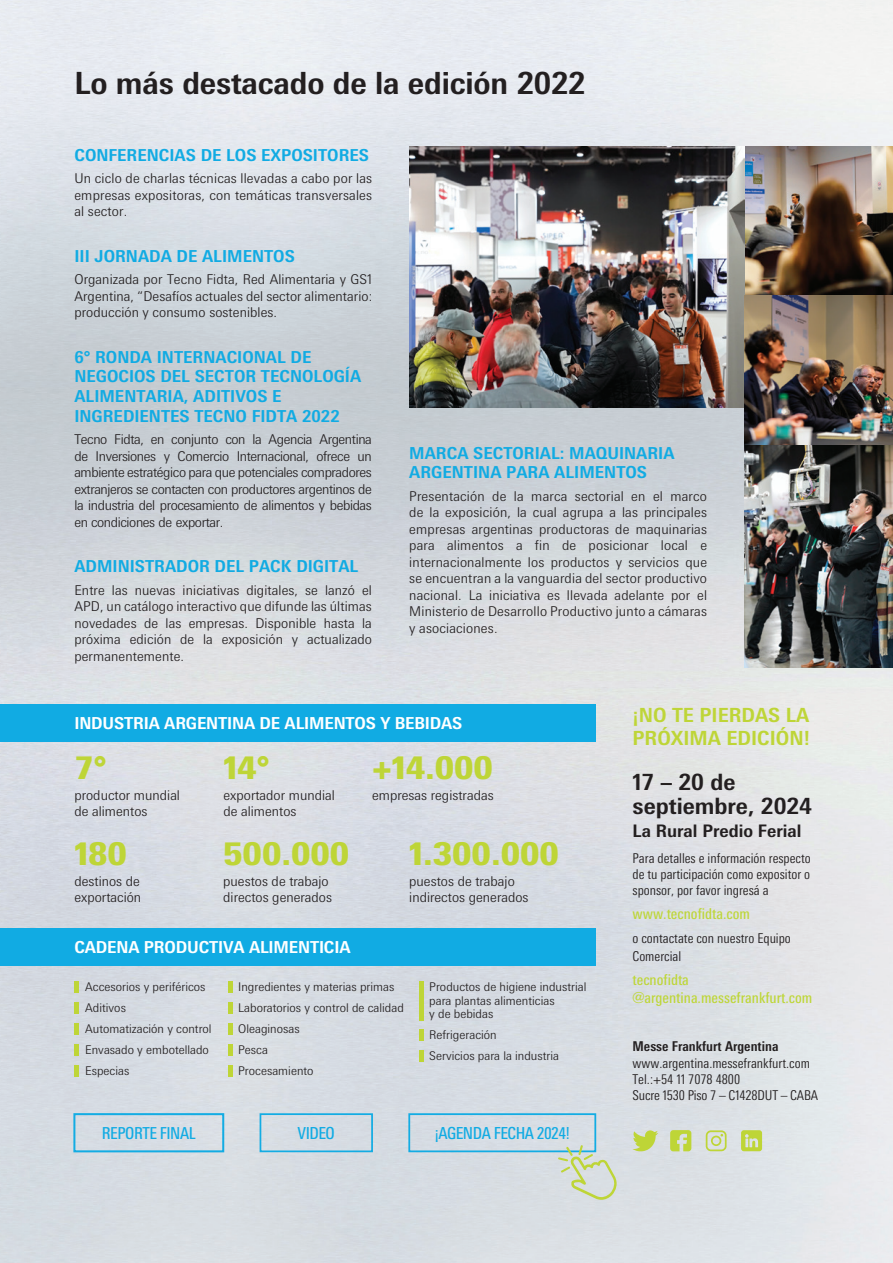
<style>
.page{position:relative;width:893px;height:1263px;background:#fff}
.page>*{position:absolute;margin:0;border:0;box-sizing:border-box;transform-origin:0 0}
.t1{font:900 31.5px "Messe Univers";color:#bed537}
.t2{font:700 30.6px "Messe Univers";letter-spacing:-.005em;color:#231f20}
.t3{font:700 22.5px/24px "Messe Univers";color:#231f20}
.t4{font:700 19.5px/23.4px "Messe Univers";color:#bed537}
.t5{font:700 17.25px "Messe Univers";color:#231f20}
.t6{font:700 16.5px/19.8px "Messe Univers";color:#11abe3}
.t7{font:700 16.5px "Messe Univers";letter-spacing:-.01em;color:#fff}
.t8{font:condensed 16.5px "Messe Univers";letter-spacing:-.03em;color:#11abe3}
.t9{font:condensed 15px/18px "Messe Univers";color:#bed638}
.t10{font:300 13.5px/16.5px "Messe Univers";color:#231f20;text-align:justify}
.t11{font:300 condensed 13.5px/16.2px "Messe Univers";color:#231f20}
.t12{font:700 condensed 13.5px "Messe Univers";color:#231f20}
.t13{font:300 12px/21px "Messe Univers";color:#231f20}
</style>
<div class="page">
<img style="left:0;top:0;width:893px;height:1263px">
<div style="left:0;top:705px;width:595px;height:37px;background:#11abe3"></div>
<div style="left:0;top:928px;width:595px;height:37px;background:#11abe3"></div>
<div style="left:73px;top:1113px;width:151px;height:39px;border:2px solid #13ace3"></div>
<div style="left:260px;top:1113px;width:113px;height:39px;border:2px solid #13ace3"></div>
<div style="left:408px;top:1113px;width:188px;height:39px;border:2px solid #13ace3"></div>
<svg style="left:558px;top:1145px;width:60px;height:55px;background:#d0dbc7"></svg>
<svg style="left:632px;top:1130px;width:26px;height:22px"></svg>
<svg style="left:706px;top:1130px;width:21px;height:21px"></svg>
<svg style="left:670px;top:1130px;width:21px;height:21px"></svg>
<svg style="left:741px;top:1130px;width:21px;height:21px"></svg>
<div style="left:74px;top:981px;width:5px;height:12px;background:#bed537"></div>
<div style="left:74px;top:1002px;width:5px;height:12px;background:#bed537"></div>
<div style="left:74px;top:1023px;width:5px;height:12px;background:#bed537"></div>
<div style="left:74px;top:1044px;width:5px;height:12px;background:#bed537"></div>
<div style="left:74px;top:1065px;width:5px;height:12px;background:#bed537"></div>
<div style="left:228px;top:981px;width:5px;height:12px;background:#bed537"></div>
<div style="left:228px;top:1002px;width:5px;height:12px;background:#bed537"></div>
<div style="left:228px;top:1023px;width:5px;height:12px;background:#bed537"></div>
<div style="left:228px;top:1044px;width:5px;height:12px;background:#bed537"></div>
<div style="left:228px;top:1065px;width:5px;height:12px;background:#bed537"></div>
<div style="left:419px;top:981px;width:5px;height:39px;background:#bed537"></div>
<div style="left:419px;top:1029px;width:5px;height:12px;background:#bed537"></div>
<div style="left:419px;top:1050px;width:5px;height:12px;background:#bed537"></div>
<img style="left:744px;top:147px;width:149px;height:521px">
<img style="left:409px;top:147px;width:335px;height:260px">
<h2 class="t2" style="left:74px;top:65px;width:513px">Lo más destacado de la edición 2022</h2>
<p class="t6" style="left:74px;top:145px;width:296px">CONFERENCIAS DE LOS EXPOSITORES</p>
<p class="t10" style="left:74px;top:170px;width:299px">Un ciclo de charlas técnicas llevadas a cabo por las empresas expositoras, con temáticas transversales al sector.</p>
<p class="t6" style="left:74px;top:246px;width:222px">III JORNADA DE ALIMENTOS</p>
<p class="t10" style="left:74px;top:271px;width:299px">Organizada por Tecno Fidta, Red Alimentaria y GS1<br>Argentina, “Desafíos actuales del sector alimentario: producción y consumo sostenibles.</p>
<p class="t6" style="left:74px;top:347px;width:288px">6° RONDA INTERNACIONAL DE<br>NEGOCIOS DEL SECTOR TECNOLOGÍA<br>ALIMENTARIA, ADITIVOS E<br>INGREDIENTES TECNO FIDTA 2022</p>
<p class="t10" style="left:74px;top:431px;width:299px">Tecno Fidta, en conjunto con la Agencia Argentina de Inversiones y Comercio Internacional, ofrece un ambiente estratégico para que potenciales compradores extranjeros se contacten con productores argentinos de la industria del procesamiento de alimentos y bebidas en condiciones de exportar.</p>
<p class="t6" style="left:74px;top:556px;width:285px">ADMINISTRADOR DEL PACK DIGITAL</p>
<p class="t10" style="left:74px;top:582px;width:299px">Entre las nuevas iniciativas digitales, se lanzó el APD, un catálogo interactivo que difunde las últimas novedades de las empresas. Disponible hasta la próxima edición de la exposición y actualizado permanentemente.</p>
<p class="t6" style="left:409px;top:443px;width:267px">MARCA SECTORIAL: MAQUINARIA<br>ARGENTINA PARA ALIMENTOS</p>
<p class="t10" style="left:409px;top:488px;width:299px">Presentación de la marca sectorial en el marco de la exposición, la cual agrupa a las principales empresas argentinas productoras de maquinarias para alimentos a fin de posicionar local e internacionalmente los productos y servicios que se encuentran a la vanguardia del sector productivo nacional. La iniciativa es llevada adelante por el Ministerio de Desarrollo Productivo junto a cámaras y asociaciones.</p>
<p class="t7" style="left:74px;top:714px;width:389px">INDUSTRIA ARGENTINA DE ALIMENTOS Y BEBIDAS</p>
<h1 class="t1" style="left:74px;top:749px;width:34px">7°</h1>
<h1 class="t1" style="left:223px;top:749px;width:47px">14°</h1>
<h1 class="t1" style="left:372px;top:749px;width:122px">+14.000</h1>
<p class="t10" style="left:74px;top:787px;width:107px">productor mundial de alimentos</p>
<p class="t10" style="left:223px;top:787px;width:113px">exportador mundial de alimentos</p>
<p class="t10" style="left:372px;top:787px;width:123px">empresas registradas</p>
<h1 class="t1" style="left:74px;top:834px;width:54px">180</h1>
<h1 class="t1" style="left:223px;top:834px;width:128px">500.000</h1>
<h1 class="t1" style="left:409px;top:834px;width:151px">1.300.000</h1>
<p class="t10" style="left:74px;top:872px;width:68px">destinos de exportación</p>
<p class="t10" style="left:223px;top:872px;width:110px">puestos de trabajo directos generados</p>
<p class="t10" style="left:409px;top:872px;width:121px">puestos de trabajo indirectos generados</p>
<p class="t7" style="left:74px;top:937px;width:278px">CADENA PRODUCTIVA ALIMENTICIA</p>
<p class="t13" style="left:85px;top:976px;width:128px">Accesorios y periféricos<br>Aditivos<br>Automatización y control<br>Envasado y embotellado<br>Especias</p>
<p class="t13" style="left:238px;top:976px;width:167px">Ingredientes y materias primas<br>Laboratorios y control de calidad<br>Oleaginosas<br>Pesca<br>Procesamiento</p>
<p class="t13" style="left:429px;top:980px;width:159px;line-height:13.5px">Productos de higiene industrial para plantas alimenticias<br>y de bebidas</p>
<p class="t13" style="left:429px;top:1024px;width:131px">Refrigeración<br>Servicios para la industria</p>
<p class="t8" style="left:102px;top:1123px;width:95px">REPORTE FINAL</p>
<p class="t8" style="left:298px;top:1123px;width:39px">VIDEO</p>
<p class="t8" style="left:435px;top:1123px;width:136px">¡AGENDA FECHA 2024!</p>
<h3 class="t4" style="left:632px;top:703px;width:179px">¡NO TE PIERDAS LA<br>PRÓXIMA EDICIÓN!</h3>
<h3 class="t3" style="left:632px;top:770px;width:181px">17 – 20 de septiembre, 2024</h3>
<p class="t5" style="left:632px;top:820px;width:170px">La Rural Predio Ferial</p>
<p class="t11" style="left:632px;top:850px;width:180px;text-align:justify">Para detalles e información respecto de tu participación como expositor o sponsor, por favor ingresá a</p>
<p class="t9" style="left:632px;top:904px;width:119px">www.tecnofidta.com</p>
<p class="t11" style="left:632px;top:929px;width:160px;line-height:18px">o contactate con nuestro Equipo<br>Comercial</p>
<p class="t9" style="left:632px;top:970px;width:181px">tecnofidta @argentina.messefrankfurt.com</p>
<p class="t12" style="left:632px;top:1038px;width:147px">Messe Frankfurt Argentina</p>
<p class="t11" style="left:632px;top:1055px;width:187px">www.argentina.messefrankfurt.com<br>Tel.:+54 11 7078 4800<br>Sucre 1530 Piso 7 – C1428DUT – CABA</p>
</div>
